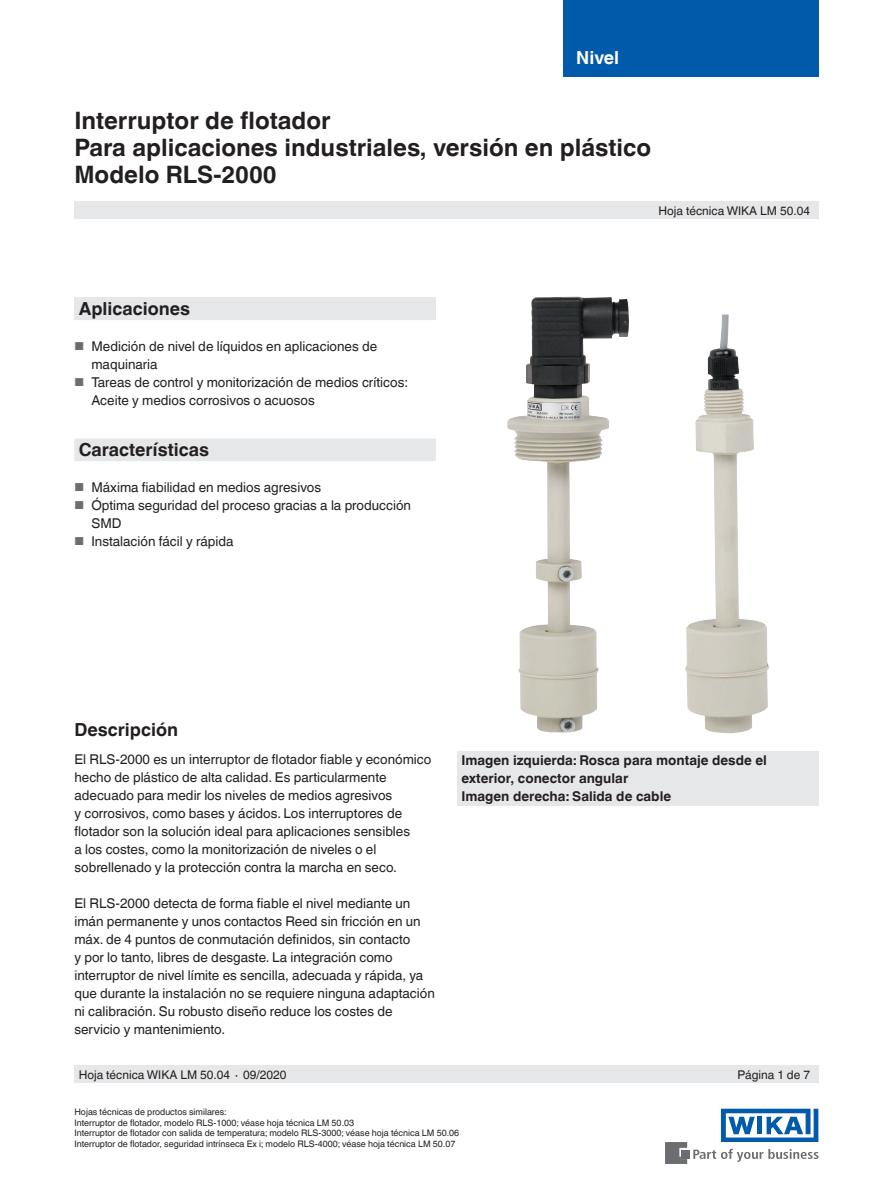
<style>
.page{position:relative;width:893px;height:1188px;background:#fff}
.page>*{position:absolute;margin:0;border:0;box-sizing:border-box;transform-origin:0 0}
.t1{font:700 24px/27px "Helvetica World";color:#231f20}
.t2{font:700 18px "Helvetica World";color:#231f20}
.t3{font:700 18px "Helvetica World";color:#fff}
.t4{font:13.5px/18px "Helvetica World";color:#231f20}
.t5{font:700 13.5px/18px "Helvetica World";color:#231f20}
.t6{font:12px "Helvetica World";color:#231f20}
.t7{font:9px/10.5px "Helvetica World";color:#231f20}
.s1{font-size:11.55px;color:#6c6d70}
</style>
<div class="page">
<div style="left:74px;top:297px;width:362px;height:22px;background:#e6e7e9"></div>
<div style="left:74px;top:202px;width:745px;height:17px;background:#e6e7e9"></div>
<div style="left:74px;top:1066px;width:745px;height:17px;background:#e6e7e9"></div>
<svg style="left:693px;top:1149px;width:126px;height:13px"></svg>
<div style="left:682px;top:1150px;width:8px;height:8px;background:#6c6d70"></div>
<svg style="left:665px;top:1142px;width:22px;height:22px"></svg>
<svg style="left:721px;top:1109px;width:97px;height:33px"></svg>
<div style="left:563px;top:0;width:256px;height:77px;background:#015aaa"></div>
<div style="left:457px;top:751px;width:362px;height:54px;background:#e6e7e9"></div>
<div style="left:74px;top:298px;width:362px;height:22px;background:#e6e7e9"></div>
<div style="left:74px;top:439px;width:362px;height:22px;background:#e6e7e9"></div>
<img style="left:507px;top:297px;width:122px;height:436px">
<img style="left:685px;top:315px;width:84px;height:419px">
<h2 class="t3" style="left:576px;top:47px;width:45px">Nivel</h2>
<h1 class="t1" style="left:74px;top:107px;width:578px">Interruptor de flotador<br>Para aplicaciones industriales, versión en plástico<br>Modelo RLS-2000</h1>
<p class="t6" style="left:658px;top:204px;width:153px">Hoja técnica WIKA LM 50.04</p>
<h2 class="t2" style="left:79px;top:298px;width:113px">Aplicaciones</h2>
<p class="t4" style="left:91px;top:337px;width:287px;text-indent:-17px"><span class="s1">■</span> Medición de nivel de líquidos en aplicaciones de maquinaria</p>
<p class="t4" style="left:91px;top:373px;width:318px;text-indent:-17px"><span class="s1">■</span> Tareas de control y monitorización de medios críticos:<br>Aceite y medios corrosivos o acuosos</p>
<h2 class="t2" style="left:79px;top:439px;width:132px">Características</h2>
<p class="t4" style="left:74px;top:478px;width:248px"><span class="s1">■</span> Máxima fiabilidad en medios agresivos</p>
<p class="t4" style="left:91px;top:496px;width:321px;text-indent:-17px"><span class="s1">■</span> Óptima seguridad del proceso gracias a la producción<br>SMD</p>
<p class="t4" style="left:74px;top:532px;width:161px"><span class="s1">■</span> Instalación fácil y rápida</p>
<h2 class="t2" style="left:74px;top:719px;width:105px">Descripción</h2>
<p class="t4" style="left:74px;top:751px;width:358px">El RLS-2000 es un interruptor de flotador fiable y económico hecho de plástico de alta calidad. Es particularmente adecuado para medir los niveles de medios agresivos<br>y corrosivos, como bases y ácidos. Los interruptores de flotador son la solución ideal para aplicaciones sensibles<br>a los costes, como la monitorización de niveles o el sobrellenado y la protección contra la marcha en seco.</p>
<p class="t4" style="left:74px;top:895px;width:362px">El RLS-2000 detecta de forma fiable el nivel mediante un imán permanente y unos contactos Reed sin fricción en un máx. de 4 puntos de conmutación definidos, sin contacto<br>y por lo tanto, libres de desgaste. La integración como interruptor de nivel límite es sencilla, adecuada y rápida, ya que durante la instalación no se requiere ninguna adaptación ni calibración. Su robusto diseño reduce los costes de servicio y mantenimiento.</p>
<p class="t5" style="left:461px;top:751px;width:307px">Imagen izquierda: Rosca para montaje desde el exterior, conector angular<br>Imagen derecha: Salida de cable</p>
<p class="t6" style="left:79px;top:1068px;width:209px">Hoja técnica WIKA LM 50.04 ∙ 09/2020</p>
<p class="t6" style="left:737px;top:1068px;width:74px">Página 1 de 7</p>
<p class="t7" style="left:74px;top:1107px;width:386px">Hojas técnicas de productos similares:<br>Interruptor de flotador, modelo RLS-1000; véase hoja técnica LM 50.03<br>Interruptor de flotador con salida de temperatura; modelo RLS-3000; véase hoja técnica LM 50.06<br>Interruptor de flotador, seguridad intrínseca Ex i; modelo RLS-4000; véase hoja técnica LM 50.07</p>
</div>
